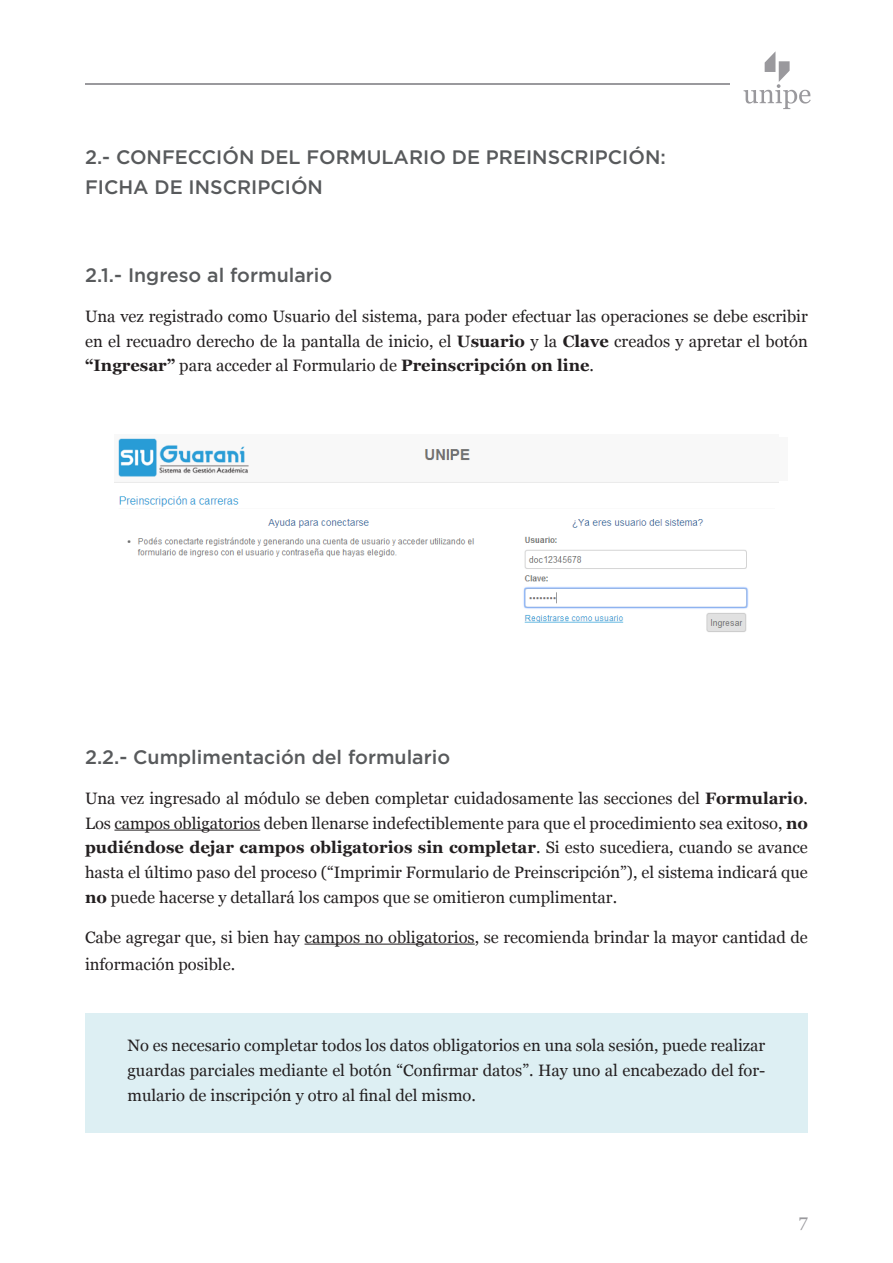
<style>
.page{position:relative;width:893px;height:1263px;background:#fff}
.page>*{position:absolute;margin:0;border:0;box-sizing:border-box;transform-origin:0 0}
.t1{font:500 19.5px/29.2px "Gotham";color:#585a5c}
.t2{font:18px "Georgia";color:#9a999d}
.t3{font:16.5px/24.8px "Georgia";color:#231f20;text-align:justify}
.s1{font-weight:700}
</style>
<div class="page">
<hr style="left:85px;top:84px;width:645px;height:1px;background:#9a999d">
<svg style="left:743px;top:51px;width:68px;height:58px"></svg>
<div style="left:85px;top:1013px;width:723px;height:119px;background:#ddeff3"></div>
<hr style="left:114px;top:830px;width:146px;height:1px;background:#231f20">
<hr style="left:304px;top:944px;width:171px;height:1px;background:#231f20">
<img style="left:115px;top:438px;width:663px;height:194px">
<div style="left:646px;top:437px;width:141px;height:43px;background:#f8f8f8"></div>
<p class="t1" style="left:85px;top:143px;width:582px">2.- CONFECCIÓN DEL FORMULARIO DE PREINSCRIPCIÓN:<br>FICHA DE INSCRIPCIÓN</p>
<p class="t1" style="left:85px;top:260px;width:249px">2.1.- Ingreso al formulario</p>
<p class="t3" style="left:85px;top:304px;width:724px">Una vez registrado como Usuario del sistema, para poder efectuar las operaciones se debe escribir en el recuadro derecho de la pantalla de inicio, el <span class="s1">Usuario</span> y la <span class="s1">Clave</span> creados y apretar el botón <span class="s1">“Ingresar”</span> para acceder al Formulario de <span class="s1">Preinscripción on line</span>.</p>
<p class="t1" style="left:85px;top:742px;width:367px">2.2.- Cumplimentación del formulario</p>
<p class="t3" style="left:85px;top:786px;width:724px">Una vez ingresado al módulo se deben completar cuidadosamente las secciones del <span class="s1">Formulario</span>.<br>Los campos obligatorios deben llenarse indefectiblemente para que el procedimiento sea exitoso, <span class="s1">no pudiéndose dejar campos obligatorios sin completar</span>. Si esto sucediera, cuando se avance hasta el último paso del proceso (“Imprimir Formulario de Preinscripción”), el sistema indicará que <span class="s1">no</span> puede hacerse y detallará los campos que se omitieron cumplimentar.</p>
<p class="t3" style="left:85px;top:924px;width:724px;line-height:27px">Cabe agregar que, si bien hay campos no obligatorios, se recomienda brindar la mayor cantidad de información posible.</p>
<p class="t3" style="left:128px;top:1034px;width:639px">No es necesario completar todos los datos obligatorios en una sola sesión, puede realizar guardas parciales mediante el botón “Confirmar datos”. Hay uno al encabezado del for&shy;mulario de inscripción y otro al final del mismo.</p>
<p class="t2" style="left:799px;top:1209px;width:11px">7</p>
</div>
